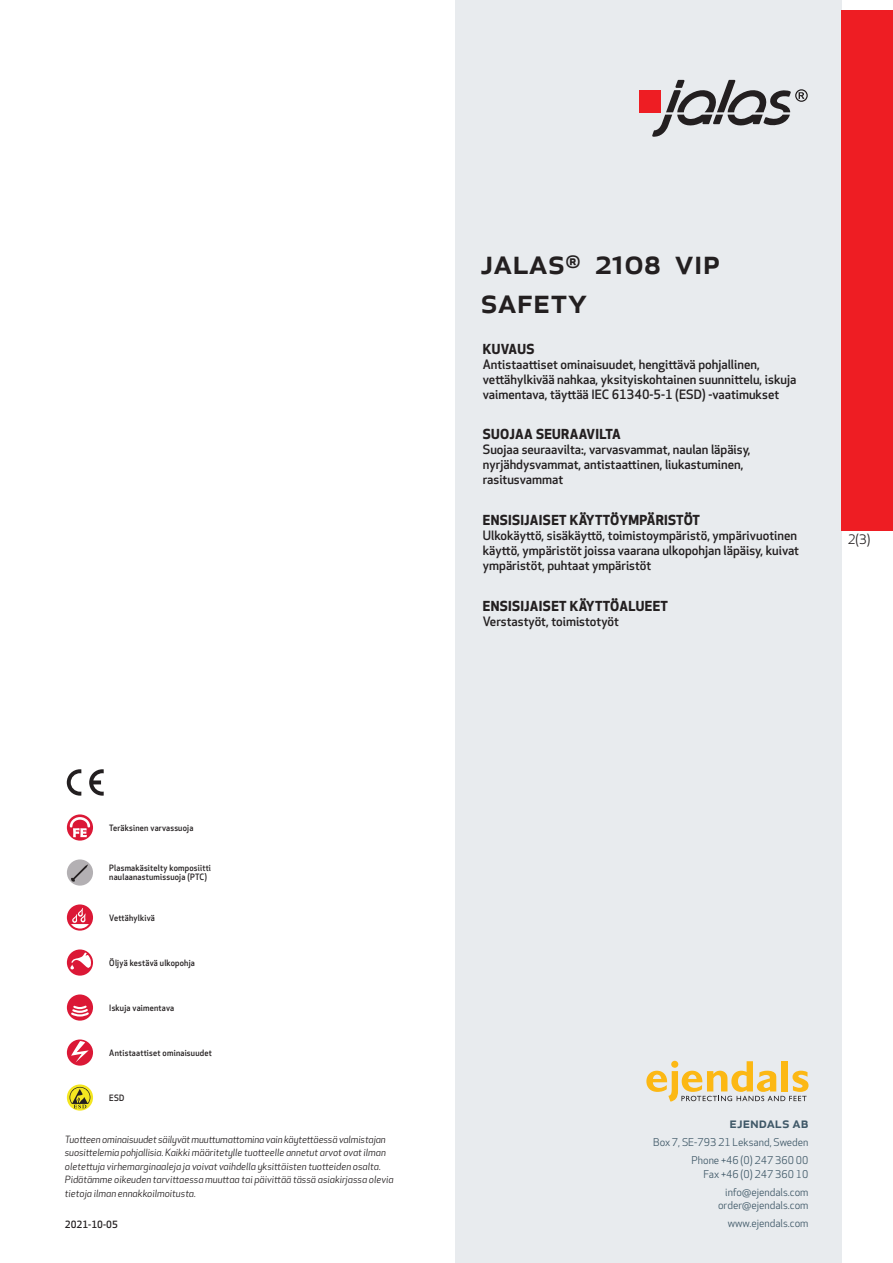
<style>
.page{position:relative;width:893px;height:1263px;background:#fff}
.page>*{position:absolute;margin:0;border:0;box-sizing:border-box;transform-origin:0 0}
.prodname{font:500 34.5px/39px "Apex New";color:#231f20}
.t1{font:500 15px "Apex New";color:#405968}
.Funktion_body{font:700 13.5px "Apex New";letter-spacing:.025em;color:#231f20}
.t2{font:12.75px "Apex New";color:#231f20}
.Funktion_body-2{font:500 12.6px/15px "Apex New";color:#231f20}
.t3{font:10.5px/18px "Apex New";color:#405968;text-align:right}
.t4{font:italic 9.75px/13.5px "Apex New";color:#231f20}
.t5{font:500 9.75px "Apex New";color:#231f20}
.Funktion_body-3{font:500 8.55px/9px "Apex New";letter-spacing:.025em;color:#231f20;scale:.95 1}
</style>
<div class="page">
<div style="left:455px;top:0;width:387px;height:1263px;background:#e8ebee"></div>
<svg style="left:646px;top:1061px;width:162px;height:40px"></svg>
<div style="left:842px;top:11px;width:51px;height:520px;background:#ee1d23"></div>
<div style="left:639px;top:90px;width:22px;height:22px;background:#ee1d23"></div>
<svg style="left:652px;top:80px;width:156px;height:57px"></svg>
<svg style="left:67px;top:814px;width:26px;height:27px"></svg>
<svg style="left:70px;top:817px;width:20px;height:20px"></svg>
<div style="left:67px;top:859px;width:26px;height:27px;background:#b3b0b3;border-radius:50%"></div>
<svg style="left:71px;top:864px;width:17px;height:18px"></svg>
<svg style="left:67px;top:904px;width:26px;height:27px"></svg>
<svg style="left:71px;top:908px;width:18px;height:20px"></svg>
<svg style="left:67px;top:949px;width:26px;height:27px"></svg>
<svg style="left:70px;top:952px;width:21px;height:17px"></svg>
<div style="left:67px;top:994px;width:26px;height:27px;background:#db1836;border-radius:50%"></div>
<svg style="left:69px;top:1005px;width:22px;height:13px"></svg>
<svg style="left:67px;top:1039px;width:26px;height:27px"></svg>
<svg style="left:71px;top:1041px;width:18px;height:21px"></svg>
<svg style="left:67px;top:1084px;width:26px;height:26px"></svg>
<svg style="left:70px;top:1087px;width:20px;height:21px"></svg>
<svg style="left:89px;top:769px;width:15px;height:27px"></svg>
<svg style="left:67px;top:769px;width:14px;height:27px"></svg>
<p class="Funktion_body-3" style="left:109px;top:823px;width:90px">Teräksinen varvassuoja</p>
<p class="Funktion_body-3" style="left:109px;top:864px;width:109px">Plasmakäsitelty komposiitti naulaanastumissuoja (PTC)</p>
<p class="Funktion_body-3" style="left:109px;top:913px;width:49px">Vettähylkivä</p>
<p class="Funktion_body-3" style="left:109px;top:958px;width:92px">Öljyä kestävä ulkopohja</p>
<p class="Funktion_body-3" style="left:109px;top:1003px;width:70px">Iskuja vaimentava</p>
<p class="Funktion_body-3" style="left:109px;top:1048px;width:109px">Antistaattiset ominaisuudet</p>
<p class="Funktion_body-3" style="left:109px;top:1093px;width:17px">ESD</p>
<p class="t4" style="left:65px;top:1132px;width:330px">Tuotteen ominaisuudet säilyvät muuttumattomina vain käytettäessä valmistajan suosittelemia pohjallisia. Kaikki määritetylle tuotteelle annetut arvot ovat ilman oletettuja virhemarginaaleja ja voivat vaihdella yksittäisten tuotteiden osalta.<br>Pidätämme oikeuden tarvittaessa muuttaa tai päivittää tässä asiakirjassa olevia tietoja ilman ennakkoilmoitusta.</p>
<p class="t5" style="left:65px;top:1218px;width:54px">2021-10-05</p>
<p class="prodname" style="left:480px;top:241px;width:241px">JALAS<sup>®</sup> 2108 VIP<br>SAFETY</p>
<p class="Funktion_body" style="left:483px;top:339px;width:53px">KUVAUS</p>
<p class="Funktion_body-2" style="left:483px;top:356px;width:315px">Antistaattiset ominaisuudet, hengittävä pohjallinen, vettähylkivää nahkaa, yksityiskohtainen suunnittelu, iskuja vaimentava, täyttää IEC 61340-5-1 (ESD) -vaatimukset</p>
<p class="Funktion_body" style="left:483px;top:425px;width:140px">SUOJAA SEURAAVILTA</p>
<p class="Funktion_body-2" style="left:483px;top:442px;width:269px">Suojaa seuraavilta:, varvasvammat, naulan läpäisy, nyrjähdysvammat, antistaattinen, liukastuminen, rasitusvammat</p>
<p class="Funktion_body" style="left:483px;top:510px;width:219px">ENSISIJAISET KÄYTTÖYMPÄRISTÖT</p>
<p class="Funktion_body-2" style="left:483px;top:528px;width:318px">Ulkokäyttö, sisäkäyttö, toimistoympäristö, ympärivuotinen käyttö, ympäristöt joissa vaarana ulkopohjan läpäisy, kuivat ympäristöt, puhtaat ympäristöt</p>
<p class="Funktion_body" style="left:483px;top:596px;width:187px">ENSISIJAISET KÄYTTÖALUEET</p>
<p class="Funktion_body-2" style="left:483px;top:613px;width:138px">Verstastyöt, toimistotyöt</p>
<p class="t2" style="left:848px;top:531px;width:24px">2(3)</p>
<p class="t1" style="left:729px;top:1113px;width:80px">ejendals ab</p>
<p class="t3" style="left:653px;top:1133px;width:157px">Box 7, SE-793 21 Leksand, Sweden<br>Phone +46 (0) 247 360 00</p>
<p class="t3" style="left:703px;top:1165px;width:107px">Fax +46 (0) 247 360 10 info@ejendals.com</p>
<p class="t3" style="left:718px;top:1196px;width:92px">order@ejendals.com</p>
<p class="t3" style="left:728px;top:1215px;width:82px">www.ejendals.com</p>
</div>
